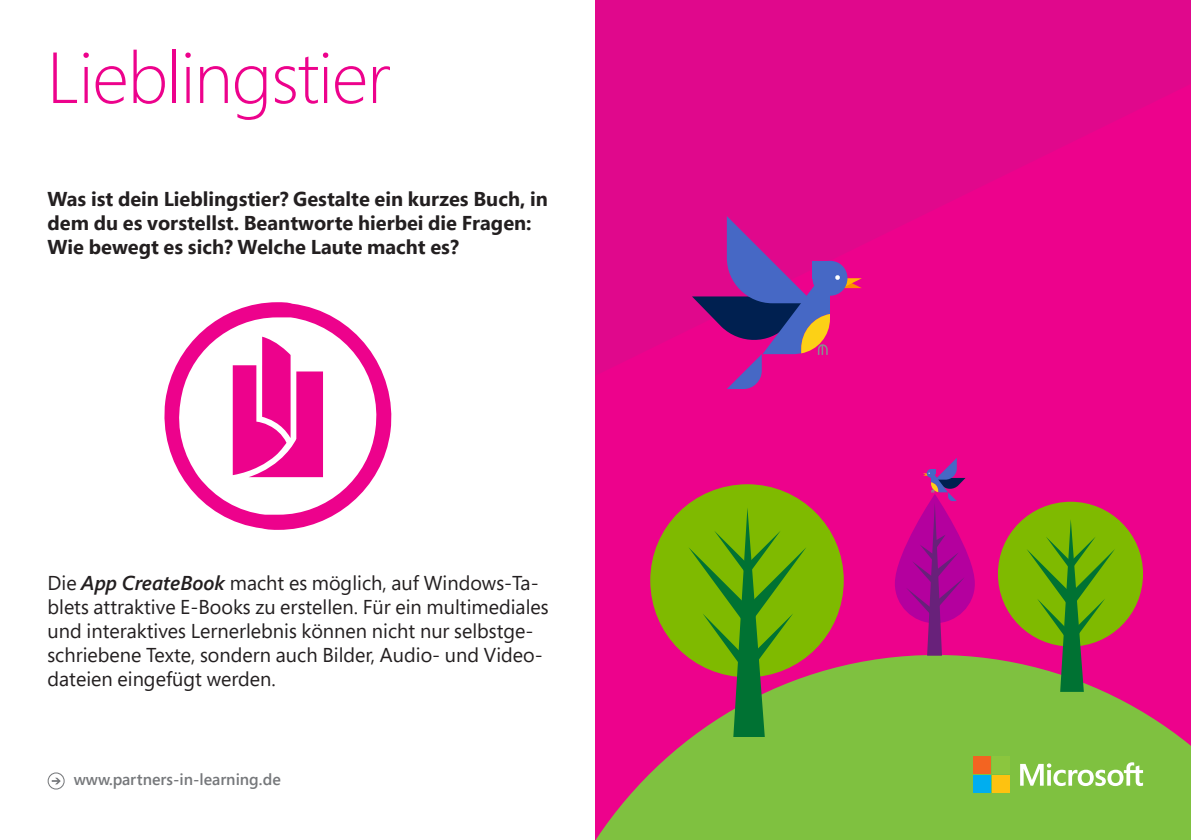
<style>
.page{position:relative;width:1191px;height:840px;background:#fff}
.page>*{position:absolute;margin:0;border:0;box-sizing:border-box;transform-origin:0 0}
.t1{font:300 72px "Segoe Pro";letter-spacing:-.015em;color:#ed028c}
.t2{font:20px/24px "Segoe Pro";color:#231f20}
.t3{font:700 20px/24px "Segoe Pro";color:#231f20}
.t4{font:600 16px "Segoe Pro";color:#76787b}
.s1{font-weight:600;font-style:italic}
</style>
<div class="page">
<svg style="left:48px;top:772px;width:17px;height:17px"></svg>
<div style="left:595px;top:0;width:596px;height:839px;background:#ed028c"></div>
<svg style="left:596px;top:0;width:595px;height:375px;fill:#e0088c"></svg>
<svg style="left:164px;top:302px;width:228px;height:227px"></svg>
<svg style="left:596px;top:654px;width:595px;height:185px;fill:#7fc140"></svg>
<svg style="left:692px;top:216px;width:170px;height:173px"></svg>
<div style="left:650px;top:484px;width:193px;height:193px;background:#7fba00;border-radius:50%"></div>
<svg style="left:688px;top:508px;width:118px;height:228px"></svg>
<svg style="left:895px;top:494px;width:79px;height:128px"></svg>
<div style="left:998px;top:501px;width:145px;height:145px;background:#7fba00;border-radius:50%"></div>
<svg style="left:1026px;top:520px;width:89px;height:171px"></svg>
<svg style="left:906px;top:458px;width:59px;height:197px"></svg>
<svg style="left:1020px;top:761px;width:123px;height:24px;background:#add786"></svg>
<div style="left:973px;top:756px;width:17px;height:17px;background:#f36421"></div>
<div style="left:992px;top:756px;width:17px;height:17px;background:#8bc63e"></div>
<div style="left:973px;top:775px;width:17px;height:17px;background:#00aeef"></div>
<div style="left:992px;top:775px;width:17px;height:17px;background:#fec210"></div>
<h1 class="t1" style="left:47px;top:26px;width:346px">Lieblingstier</h1>
<p class="t3" style="left:47px;top:186px;width:502px">Was ist dein Lieblingstier? Gestalte ein kurzes Buch, in dem du es vorstellst. Beantworte hierbei die Fragen:<br>Wie bewegt es sich? Welche Laute macht es?</p>
<p class="t2" style="left:47px;top:570px;width:503px">Die <span class="s1">App CreateBook</span> macht es möglich, auf Windows-Ta&shy;blets attraktive E-Books zu erstellen. Für ein multimediales und interaktives Lernerlebnis können nicht nur selbstge&shy;schriebene Texte, sondern auch Bilder, Audio- und Video&shy;dateien eingefügt werden.</p>
<p class="t4" style="left:74px;top:767px;width:208px">www.partners-in-learning.de</p>
</div>
